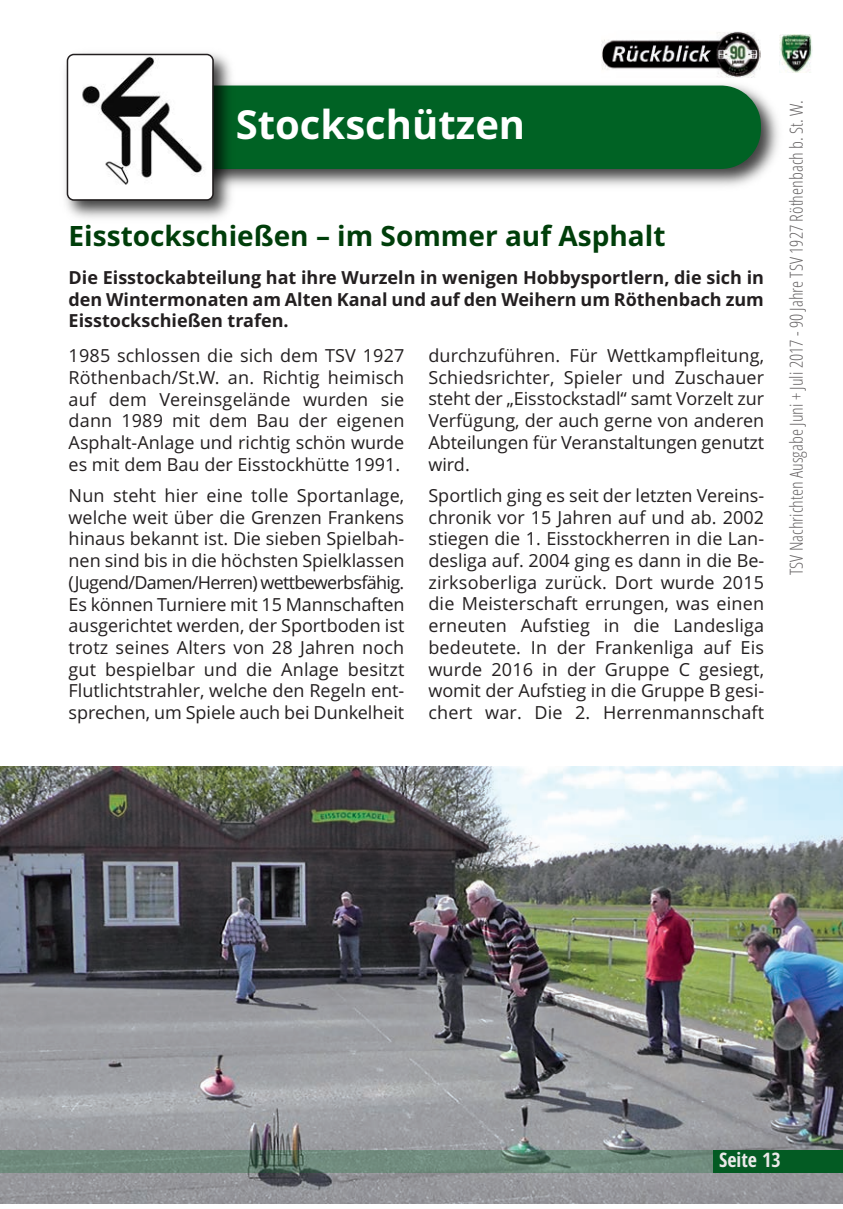
<style>
.page{position:relative;width:843px;height:1209px;background:#fff}
.page>*{position:absolute;margin:0;border:0;box-sizing:border-box;transform-origin:0 0}
.t1{font:700 40px "Open Sans";color:#fff}
.t2{font:700 28px "Open Sans";color:#003e0a}
.t3{font:700 condensed 20px "Open Sans";color:#fff}
.t4{font:18px/21.8px "Open Sans";color:#231f20;text-align:justify}
.t5{font:700 18px/21.8px "Open Sans";letter-spacing:-.005em;color:#231f20;text-align:justify}
.t6{font:300 condensed 18px "Open Sans";color:rgb(35 31 32/.69)}
</style>
<div class="page">
<img style="left:0;top:766px;width:842px;height:437px">
<img style="left:779px;top:35px;width:33px;height:37px">
<div style="left:0;top:1150px;width:713px;height:22px;background:#006224;opacity:.27"></div>
<div style="left:713px;top:1150px;width:129px;height:22px;background:#035b23"></div>
<img style="left:239px;top:77px;width:540px;height:109px">
<div style="left:103px;top:86px;width:657px;height:83px;background:#006224;border-radius:40px"></div>
<img style="left:65px;top:53px;width:174px;height:166px">
<svg style="left:67px;top:54px;width:147px;height:147px"></svg>
<img style="left:601px;top:31px;width:159px;height:46px">
<h1 class="t1" style="left:236px;top:102px;width:291px">Stockschützen</h1>
<h2 class="t2" style="left:69px;top:220px;width:598px">Eisstockschießen – im Sommer auf Asphalt</h2>
<p class="t5" style="left:69px;top:267px;width:696px">Die Eisstockabteilung hat ihre Wurzeln in wenigen Hobbysportlern, die sich in den Wintermonaten am Alten Kanal und auf den Weihern um Röthenbach zum Eisstockschießen trafen.</p>
<p class="t4" style="left:69px;top:345px;width:337px">1985 schlossen die sich dem TSV 1927<br>Röthenbach/St.W. an. Richtig heimisch auf dem Vereinsgelände wurden sie dann 1989 mit dem Bau der eigenen Asphalt-Anlage und richtig schön wurde es mit dem Bau der Eisstockhütte 1991.</p>
<p class="t4" style="left:69px;top:485px;width:337px">Nun steht hier eine tolle Sportanlage, welche weit über die Grenzen Frankens hinaus bekannt ist. Die sieben Spielbah&shy;nen sind bis in die höchsten Spielklassen (Jugend/Damen/Herren) wettbewerbsfähig.<br>Es können Turniere mit 15 Mannschaften ausgerichtet werden, der Sportboden ist trotz seines Alters von 28 Jahren noch gut bespielbar und die Anlage besitzt Flutlichtstrahler, welche den Regeln ent&shy;sprechen, um Spiele auch bei Dunkelheit</p>
<p class="t4" style="left:428px;top:345px;width:337px">durchzuführen. Für Wettkampfleitung, Schiedsrichter, Spieler und Zuschauer steht der „Eisstockstadl“ samt Vorzelt zur Verfügung, der auch gerne von anderen Abteilungen für Veranstaltungen genutzt wird.</p>
<p class="t4" style="left:428px;top:485px;width:337px">Sportlich ging es seit der letzten Vereins&shy;chronik vor 15 Jahren auf und ab. 2002 stiegen die 1. Eisstockherren in die Lan&shy;desliga auf. 2004 ging es dann in die Be&shy;zirksoberliga zurück. Dort wurde 2015 die Meisterschaft errungen, was einen erneuten Aufstieg in die Landesliga bedeutete. In der Frankenliga auf Eis wurde 2016 in der Gruppe C gesiegt, womit der Aufstieg in die Gruppe B gesi&shy;chert war. Die 2. Herrenmannschaft</p>
<p class="t6" style="left:785px;top:575px;width:476px;rotate:-90deg">TSV Nachrichten Ausgabe Juni + Juli 2017 - 90 Jahre TSV 1927 Röthenbach b. St. W.</p>
<p class="t3" style="left:719px;top:1149px;width:63px">Seite 13</p>
</div>
